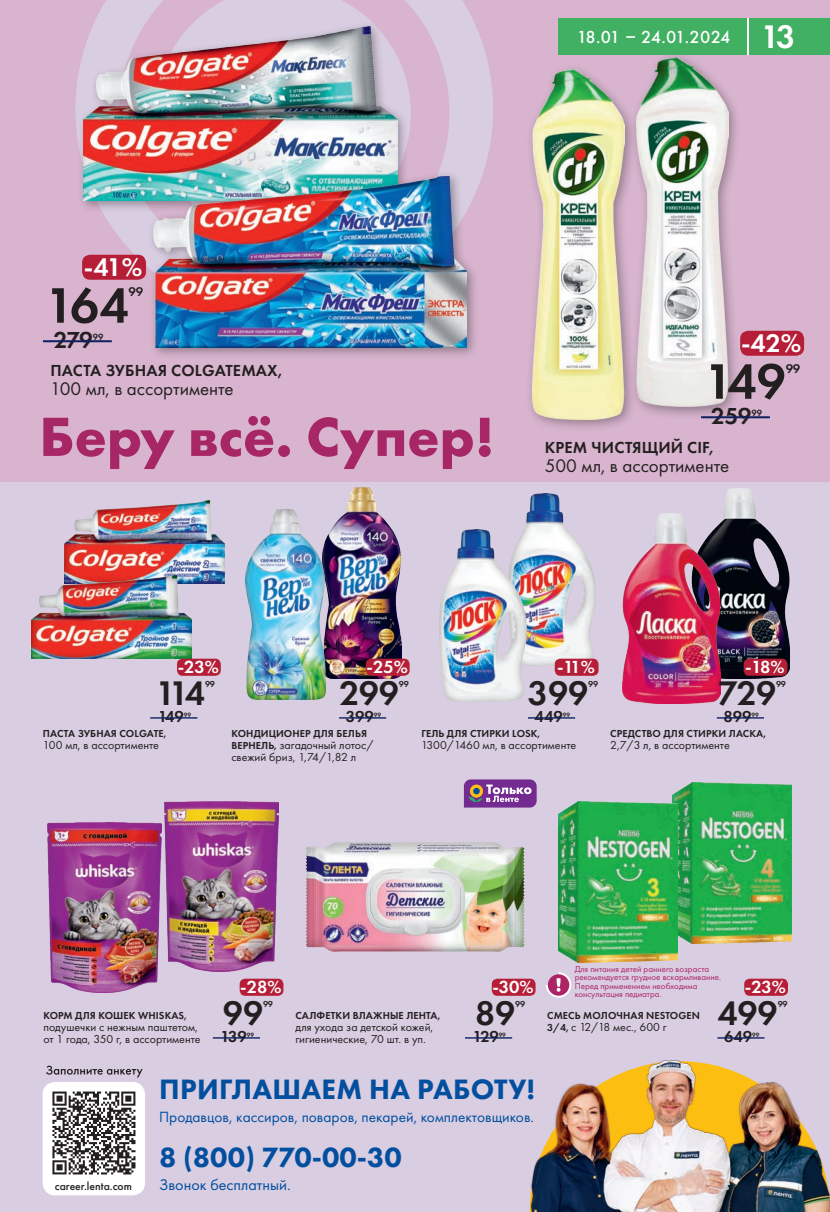
<style>
.page{position:relative;width:830px;height:1212px;background:#fff}
.page>*{position:absolute;margin:0;border:0;box-sizing:border-box;transform-origin:0 0}
.t1{font:700 57.3px "Futura PT";color:#a72665}
.BIG_PRICE_21{font:600 51.6px "Futura PT";letter-spacing:-.045em;color:#231f20}
.BIG_PRICE_21-2{font:600 35.4px "Futura PT";color:#231f20}
.t2{font:600 33.9px "Futura PT";color:#fff}
.t3{font:800 29.1px "Futura PT";letter-spacing:.01em;color:#014f9e}
.t4{font:800 28.95px "Futura PT";color:#014f9e}
.XX__21{font:600 26.55px "Futura PT";color:#fff}
.OLD_PRICE_2021_20mm{font:600 24px "Futura PT";letter-spacing:-.03em;color:#231f20}
.DESCRIPTION{font:18.9px "Futura PT";color:#231f20}
.XX__21-2{font:600 18.15px "Futura PT";letter-spacing:-.01em;color:#fff}
.t5{font:500 18.15px "Futura PT";letter-spacing:-.05em;color:#fff}
.t6{font:600 16.65px "Futura PT";letter-spacing:.01em;color:#231f20}
.OLD_PRICE_2021_20mm-2{font:600 16.5px "Futura PT";color:#231f20}
.t7{font:16.05px "Futura PT";color:#014f9e}
.t8{font:15.3px "Futura PT";color:#014f9e}
.BIG_PRICE_21-3{font:600 13.05px "Futura PT";color:#231f20}
.DESCRIPTION-2{font:12px/12px "Futura PT";color:#231f20}
.t9{font:500 11.7px "Futura PT";color:#231f20}
.t10{font:600 10.5px "Futura PT";letter-spacing:.01em;color:#231f20}
.OLD_PRICE_2021_20mm-3{font:600 9.3px "Futura PT";color:#231f20}
.t11{font:9px "Futura PT";color:#ac2366}
.BIG_PRICE_21-4{font:600 9px "Futura PT";letter-spacing:-.03em;color:#231f20}
.OLD_PRICE_2021_20mm-4{font:600 6.45px "Futura PT";color:#231f20}
.s1{font-weight:600;font-size:10.5px}
</style>
<div class="page">
<div style="left:0;top:413px;width:829px;height:799px;background:#d9cde1"></div>
<img style="left:720px;top:488px;width:69px;height:190px">
<div style="left:0;top:0;width:829px;height:482px;background:#d8b4ce"></div>
<svg style="left:75px;top:0;width:418px;height:260px;fill:#d9cde1"></svg>
<svg style="left:119px;top:0;width:330px;height:276px"></svg>
<svg style="left:155px;top:0;width:255px;height:170px;fill:#d9cde1"></svg>
<div style="left:43px;top:1082px;width:102px;height:113px;background:#fff;border-radius:13px"></div>
<svg style="left:46px;top:1066px;width:97px;height:11px"></svg>
<svg style="left:52px;top:1091px;width:83px;height:83px"></svg>
<img style="left:529px;top:1060px;width:300px;height:152px">
<div style="left:78px;top:21px;width:331px;height:192px;background:#231f20;opacity:.4"></div>
<img style="left:84px;top:26px;width:313px;height:175px">
<div style="left:147px;top:170px;width:331px;height:189px;background:#231f20;opacity:.4"></div>
<img style="left:153px;top:176px;width:313px;height:171px">
<div style="left:629px;top:51px;width:111px;height:369px;background:#231f20;opacity:.4"></div>
<img style="left:636px;top:58px;width:92px;height:349px">
<div style="left:525px;top:64px;width:112px;height:368px;background:#231f20;opacity:.4"></div>
<img style="left:532px;top:70px;width:92px;height:349px">
<div style="left:558px;top:18px;width:271px;height:37px;background:#41b063"></div>
<hr style="left:747px;top:18px;width:1px;height:37px;background:#fff">
<div style="left:739px;top:331px;width:64px;height:25px;background:#b61e37;border-radius:8px"></div>
<hr style="left:700px;top:416px;width:69px;height:2px;background:#102261">
<div style="left:82px;top:255px;width:64px;height:25px;background:#b61e37;border-radius:8px"></div>
<hr style="left:43px;top:340px;width:69px;height:2px;background:#102261">
<div style="left:50px;top:488px;width:188px;height:109px;background:#231f20;opacity:.45"></div>
<div style="left:17px;top:565px;width:188px;height:108px;background:#231f20;opacity:.45"></div>
<img style="left:350px;top:488px;width:52px;height:190px">
<div style="left:232px;top:499px;width:120px;height:215px;background:#231f20;opacity:.45"></div>
<div style="left:365px;top:659px;width:44px;height:17px;background:#b61e37;border-radius:6px"></div>
<hr style="left:339px;top:717px;width:47px;height:2px;background:#102261">
<div style="left:177px;top:659px;width:44px;height:17px;background:#b61e37;border-radius:6px"></div>
<hr style="left:150px;top:717px;width:47px;height:2px;background:#102261">
<div style="left:494px;top:483px;width:121px;height:196px;background:#231f20;opacity:.45"></div>
<div style="left:424px;top:519px;width:122px;height:196px;background:#231f20;opacity:.45"></div>
<img style="left:622px;top:513px;width:98px;height:190px">
<svg style="left:463px;top:779px;width:73px;height:28px;background:#8e579c"></svg>
<img style="left:164px;top:802px;width:114px;height:170px">
<img style="left:47px;top:822px;width:114px;height:170px">
<div style="left:290px;top:830px;width:247px;height:138px;background:#231f20;opacity:.45"></div>
<img style="left:672px;top:783px;width:119px;height:160px">
<img style="left:558px;top:802px;width:119px;height:160px">
<div style="left:743px;top:979px;width:44px;height:17px;background:#b61e37;border-radius:6px"></div>
<hr style="left:717px;top:1037px;width:47px;height:1px;background:#102261">
<div style="left:491px;top:979px;width:44px;height:17px;background:#b61e37;border-radius:6px"></div>
<hr style="left:465px;top:1037px;width:47px;height:1px;background:#102261">
<div style="left:239px;top:979px;width:44px;height:17px;background:#b61e37;border-radius:6px"></div>
<hr style="left:213px;top:1037px;width:47px;height:1px;background:#102261">
<div style="left:743px;top:659px;width:44px;height:17px;background:#b61e37;border-radius:6px"></div>
<hr style="left:716px;top:717px;width:47px;height:2px;background:#102261">
<div style="left:554px;top:659px;width:44px;height:17px;background:#b61e37;border-radius:6px"></div>
<hr style="left:527px;top:717px;width:48px;height:2px;background:#102261">
<svg style="left:546px;top:972px;width:25px;height:26px"></svg>
<p class="XX__21" style="left:84px;top:250px;width:60px">-41%</p>
<p class="BIG_PRICE_21" style="left:45px;top:273px;width:85px">164</p>
<p class="BIG_PRICE_21-3" style="left:129px;top:284px;width:16px">99</p>
<p class="t5" style="left:576px;top:26px;width:155px">18.01 – 24.01.2024</p>
<p class="t2" style="left:760px;top:15px;width:36px">13</p>
<p class="OLD_PRICE_2021_20mm" style="left:54px;top:325px;width:41px">279</p>
<p class="XX__21" style="left:740px;top:326px;width:62px">-42%</p>
<p class="OLD_PRICE_2021_20mm-3" style="left:93px;top:331px;width:12px">99</p>
<p class="t6" style="left:50px;top:360px;width:233px">ПАСТА ЗУБНАЯ COLGATEMAX,</p>
<p class="DESCRIPTION" style="left:50px;top:378px;width:185px">100 мл, в ассортименте</p>
<p class="t1" style="left:39px;top:400px;width:456px">Беру всё. Супер!</p>
<p class="BIG_PRICE_21" style="left:704px;top:349px;width:83px">149</p>
<p class="BIG_PRICE_21-3" style="left:785px;top:360px;width:16px">99</p>
<p class="OLD_PRICE_2021_20mm" style="left:710px;top:401px;width:42px">259</p>
<p class="OLD_PRICE_2021_20mm-3" style="left:751px;top:407px;width:12px">99</p>
<p class="t6" style="left:544px;top:437px;width:170px">КРЕМ ЧИСТЯЩИЙ CIF,</p>
<p class="DESCRIPTION" style="left:544px;top:455px;width:186px">500 мл, в ассортименте</p>
<p class="XX__21-2" style="left:178px;top:655px;width:43px">-23%</p>
<p class="XX__21-2" style="left:366px;top:655px;width:43px">-25%</p>
<p class="XX__21-2" style="left:556px;top:655px;width:39px">-11%</p>
<p class="XX__21-2" style="left:744px;top:655px;width:41px">-18%</p>
<p class="BIG_PRICE_21-2" style="left:156px;top:671px;width:51px">114</p>
<p class="BIG_PRICE_21-4" style="left:205px;top:679px;width:11px">99</p>
<p class="BIG_PRICE_21-2" style="left:339px;top:671px;width:61px">299</p>
<p class="BIG_PRICE_21-4" style="left:399px;top:679px;width:11px">99</p>
<p class="BIG_PRICE_21-2" style="left:527px;top:671px;width:62px">399</p>
<p class="BIG_PRICE_21-4" style="left:588px;top:679px;width:11px">99</p>
<p class="BIG_PRICE_21-2" style="left:717px;top:671px;width:60px">729</p>
<p class="BIG_PRICE_21-4" style="left:775px;top:679px;width:11px">99</p>
<p class="OLD_PRICE_2021_20mm-2" style="left:158px;top:707px;width:27px">149</p>
<p class="OLD_PRICE_2021_20mm-4" style="left:184px;top:711px;width:9px">99</p>
<p class="OLD_PRICE_2021_20mm-2" style="left:345px;top:707px;width:30px">399</p>
<p class="OLD_PRICE_2021_20mm-4" style="left:373px;top:711px;width:9px">99</p>
<p class="OLD_PRICE_2021_20mm-2" style="left:534px;top:707px;width:30px">449</p>
<p class="OLD_PRICE_2021_20mm-4" style="left:562px;top:711px;width:9px">99</p>
<p class="OLD_PRICE_2021_20mm-2" style="left:723px;top:707px;width:30px">899</p>
<p class="OLD_PRICE_2021_20mm-4" style="left:751px;top:711px;width:9px">99</p>
<p class="t10" style="left:43px;top:727px;width:125px">ПАСТА ЗУБНАЯ COLGATE,</p>
<p class="DESCRIPTION-2" style="left:43px;top:739px;width:117px">100 мл, в ассортименте</p>
<p class="t10" style="left:231px;top:727px;width:137px">КОНДИЦИОНЕР ДЛЯ БЕЛЬЯ</p>
<p class="DESCRIPTION-2" style="left:231px;top:739px;width:144px"><span class="s1">ВЕРНЕЛЬ,</span> загадочный лотос/ свежий бриз, 1,74/1,82 л</p>
<p class="t10" style="left:421px;top:727px;width:120px">ГЕЛЬ ДЛЯ СТИРКИ LOSK,</p>
<p class="DESCRIPTION-2" style="left:421px;top:739px;width:156px">1300/1460 мл, в ассортименте</p>
<p class="t10" style="left:610px;top:727px;width:157px">СРЕДСТВО ДЛЯ СТИРКИ ЛАСКА,</p>
<p class="DESCRIPTION-2" style="left:610px;top:739px;width:121px">2,7/3 л, в ассортименте</p>
<p class="t10" style="left:43px;top:1009px;width:145px">КОРМ ДЛЯ КОШЕК WHISKAS,</p>
<p class="DESCRIPTION-2" style="left:43px;top:1021px;width:159px">подушечки с нежным паштетом, от 1 года, 350 г, в ассортименте</p>
<p class="XX__21-2" style="left:240px;top:975px;width:43px">-28%</p>
<p class="BIG_PRICE_21-2" style="left:223px;top:991px;width:42px">99</p>
<p class="BIG_PRICE_21-4" style="left:263px;top:998px;width:11px">99</p>
<p class="OLD_PRICE_2021_20mm-2" style="left:220px;top:1026px;width:28px">139</p>
<p class="OLD_PRICE_2021_20mm-4" style="left:246px;top:1031px;width:9px">99</p>
<p class="t10" style="left:295px;top:1009px;width:146px">САЛФЕТКИ ВЛАЖНЫЕ ЛЕНТА,</p>
<p class="DESCRIPTION-2" style="left:295px;top:1021px;width:139px">для ухода за детской кожей, гигиенические, 70 шт. в уп.</p>
<p class="XX__21-2" style="left:492px;top:975px;width:43px">-30%</p>
<p class="t11" style="left:574px;top:964px;width:136px">Для питания детей раннего возраста</p>
<p class="t11" style="left:574px;top:972px;width:148px">рекомендуется грудное вскармливание.</p>
<p class="t11" style="left:574px;top:980px;width:124px">Перед применением необходима</p>
<p class="t11" style="left:574px;top:988px;width:88px">консультация педиатра.</p>
<p class="XX__21-2" style="left:744px;top:975px;width:43px">-23%</p>
<p class="BIG_PRICE_21-2" style="left:475px;top:991px;width:42px">89</p>
<p class="BIG_PRICE_21-4" style="left:515px;top:998px;width:11px">99</p>
<p class="OLD_PRICE_2021_20mm-2" style="left:472px;top:1026px;width:27px">129</p>
<p class="OLD_PRICE_2021_20mm-4" style="left:498px;top:1031px;width:9px">99</p>
<p class="t10" style="left:547px;top:1009px;width:154px">СМЕСЬ МОЛОЧНАЯ NESTOGEN</p>
<p class="DESCRIPTION-2" style="left:547px;top:1021px;width:121px"><span class="s1">3/4,</span> с 12/18 мес., 600 г</p>
<p class="BIG_PRICE_21-2" style="left:717px;top:991px;width:62px">499</p>
<p class="BIG_PRICE_21-4" style="left:777px;top:998px;width:11px">99</p>
<p class="OLD_PRICE_2021_20mm-2" style="left:723px;top:1026px;width:30px">649</p>
<p class="OLD_PRICE_2021_20mm-4" style="left:751px;top:1031px;width:9px">99</p>
<p class="t9" style="left:55px;top:1178px;width:79px">career.lenta.com</p>
<p class="t3" style="left:159px;top:1071px;width:377px">ПРИГЛАШАЕМ НА РАБОТУ!</p>
<p class="t8" style="left:159px;top:1107px;width:376px">Продавцов, кассиров, поваров, пекарей, комплектовщиков.</p>
<p class="t4" style="left:159px;top:1139px;width:244px">8 (800) 770-00-30</p>
<p class="t7" style="left:159px;top:1175px;width:133px">Звонок бесплатный.</p>
</div>
